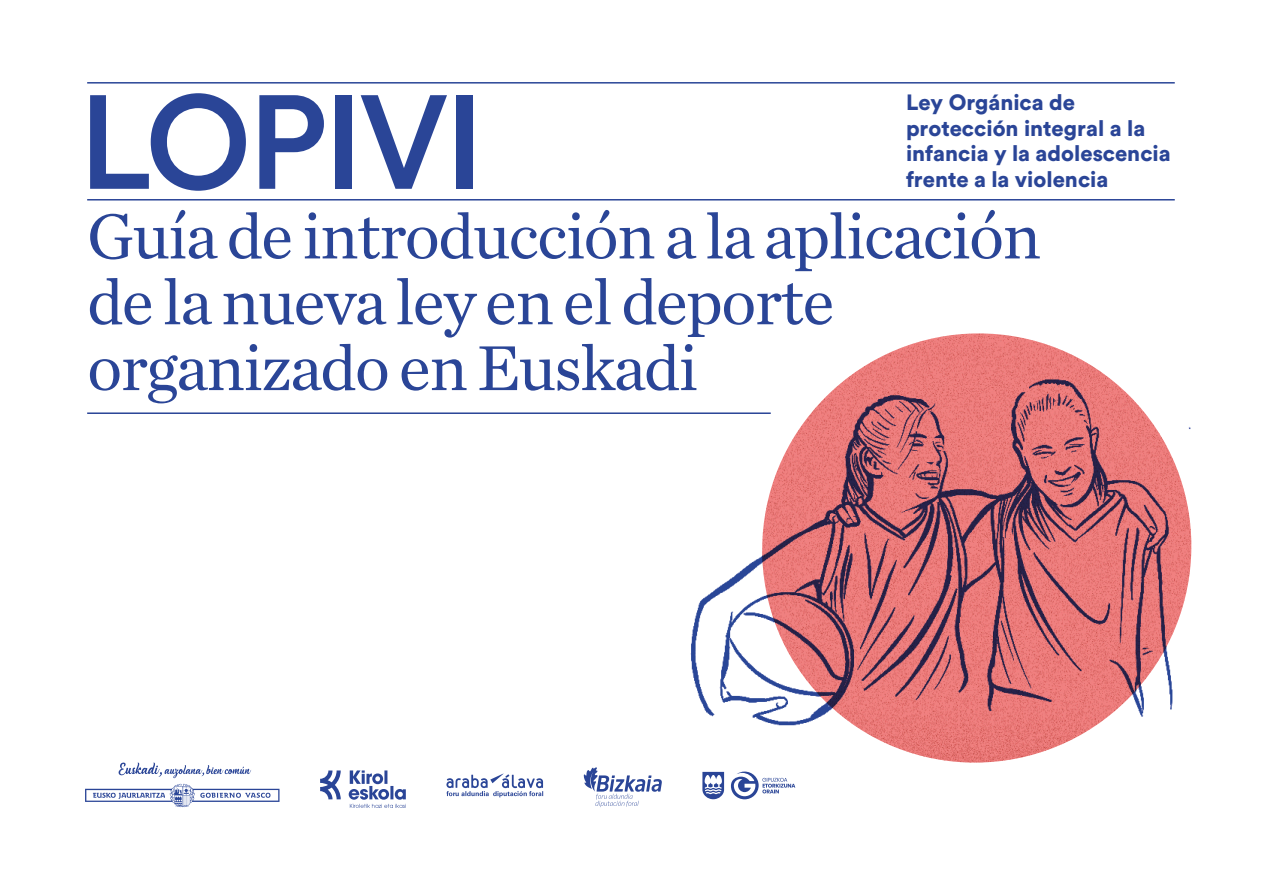
<style>
.page{position:relative;width:1263px;height:893px;background:#fff}
.page>*{position:absolute;margin:0;border:0;box-sizing:border-box;transform-origin:0 0}
.t1{font:500 132px "Circular Std";letter-spacing:-.025em;color:#2a4597}
.t2{font:66.3px/65.8px "Chronicle Text G1";letter-spacing:-.025em;color:#2a4597}
.t3{font:900 21.9px/25.5px "Circular Std";color:#2a4597}
</style>
<div class="page">
<img style="left:690px;top:571px;width:51px;height:146px">
<img style="left:741px;top:333px;width:451px;height:439px">
<hr style="left:87px;top:82px;width:1088px;height:2px;background:#2a4597">
<hr style="left:87px;top:199px;width:1088px;height:2px;background:#2a4597">
<hr style="left:87px;top:412px;width:684px;height:2px;background:#2a4597">
<svg style="left:85px;top:784px;width:194px;height:23px"></svg>
<svg style="left:118px;top:762px;width:133px;height:16px"></svg>
<svg style="left:349px;top:770px;width:57px;height:38px"></svg>
<svg style="left:320px;top:770px;width:21px;height:29px"></svg>
<svg style="left:584px;top:767px;width:78px;height:40px"></svg>
<svg style="left:446px;top:773px;width:97px;height:24px"></svg>
<svg style="left:702px;top:772px;width:22px;height:27px"></svg>
<svg style="left:731px;top:772px;width:64px;height:27px"></svg>
<h1 class="t1" style="left:79px;top:60px;width:406px">LOPIVI</h1>
<p class="t3" style="left:906px;top:90px;width:266px">Ley Orgánica de protección integral a la infancia y la adolescencia frente a la violencia</p>
<h2 class="t2" style="left:87px;top:200px;width:955px">Guía de introducción a la aplicación de la nueva ley en el deporte organizado en Euskadi</h2>
</div>
